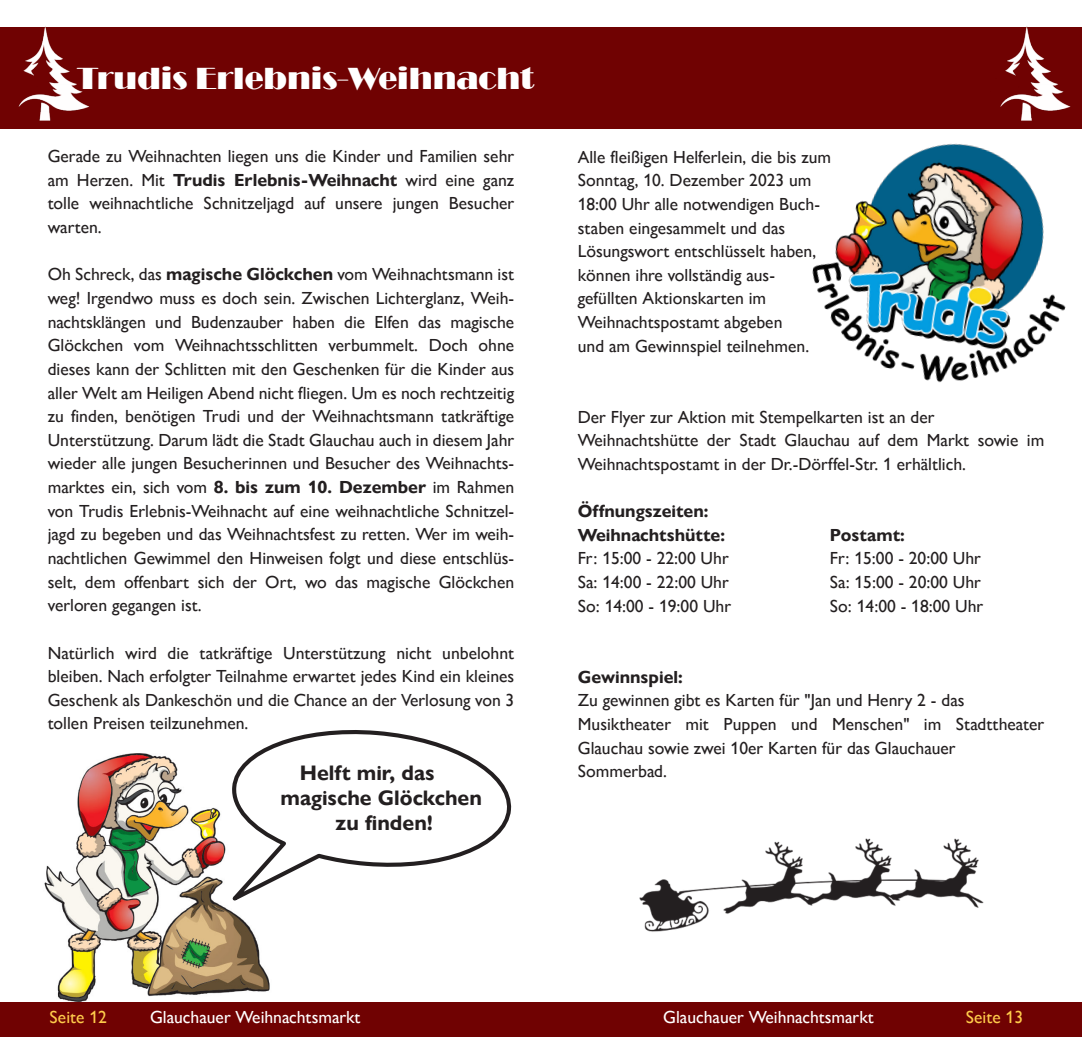
<style>
.page{position:relative;width:1082px;height:1062px;background:#fff}
.page>*{position:absolute;margin:0;border:0;box-sizing:border-box;transform-origin:0 0}
.t1{font:31.5px "Broadway";color:#fff}
.t2{font:700 21px "Gill Sans Nova";color:#231f20}
.t3{font:17.5px/23.6px "Gill Sans Nova";color:#231f20;text-align:justify}
.t4{font:700 17.5px/23.6px "Gill Sans Nova";color:#231f20}
.t5{font:17.5px "Gill Sans Nova";color:#fff}
.t6{font:17.5px "Gill Sans Nova";color:#ffcc4b}
.s1{font-weight:700}
</style>
<div class="page">
<img style="left:44px;top:753px;width:226px;height:249px">
<div style="left:0;top:27px;width:1081px;height:101px;background:#700202"></div>
<img style="left:1000px;top:26px;width:69px;height:80px">
<img style="left:0;top:26px;width:91px;height:103px">
<div style="left:0;top:1002px;width:1081px;height:35px;background:#700202"></div>
<svg style="left:217px;top:730px;width:295px;height:182px"></svg>
<img style="left:785px;top:106px;width:296px;height:277px">
<img style="left:639px;top:838px;width:345px;height:94px">
<h1 class="t1" style="left:77px;top:60px;width:458px">Trudis Erlebnis-Weihnacht</h1>
<p class="t3" style="left:48px;top:146px;width:468px">Gerade zu Weihnachten liegen uns die Kinder und Familien sehr am Herzen. Mit <span class="s1">Trudis Erlebnis-Weihnacht</span> wird eine ganz tolle weihnachtliche Schnitzeljagd auf unsere jungen Besucher warten.</p>
<p class="t3" style="left:48px;top:265px;width:468px">Oh Schreck, das <span class="s1">magische Glöckchen</span> vom Weihnachtsmann ist weg! Irgendwo muss es doch sein. Zwischen Lichterglanz, Weih&shy;nachtsklängen und Budenzauber haben die Elfen das magische Glöckchen vom Weihnachtsschlitten verbummelt. Doch ohne dieses kann der Schlitten mit den Geschenken für die Kinder aus aller Welt am Heiligen Abend nicht fliegen. Um es noch rechtzeitig zu finden, benötigen Trudi und der Weihnachtsmann tatkräftige Unterstützung. Darum lädt die Stadt Glauchau auch in diesem Jahr wieder alle jungen Besucherinnen und Besucher des Weihnachts&shy;marktes ein, sich vom <span class="s1">8. bis zum 10. Dezember</span> im Rahmen von Trudis Erlebnis-Weihnacht auf eine weihnachtliche Schnitzel&shy;jagd zu begeben und das Weihnachtsfest zu retten. Wer im weih&shy;nachtlichen Gewimmel den Hinweisen folgt und diese entschlüs&shy;selt, dem offenbart sich der Ort, wo das magische Glöckchen verloren gegangen ist.</p>
<p class="t3" style="left:48px;top:643px;width:468px">Natürlich wird die tatkräftige Unterstützung nicht unbelohnt bleiben. Nach erfolgter Teilnahme erwartet jedes Kind ein kleines Geschenk als Dankeschön und die Chance an der Verlosung von 3 tollen Preisen teilzunehmen.</p>
<p class="t2" style="left:300px;top:765px;width:136px">Helft mir, das</p>
<p class="t2" style="left:280px;top:790px;width:203px">magische Glöckchen</p>
<p class="t2" style="left:335px;top:816px;width:99px">zu finden!</p>
<p class="t3" style="left:577px;top:147px;width:255px;text-align:left">Alle fleißigen Helferlein, die bis zum<br>Sonntag, 10. Dezember 2023 um<br>18:00 Uhr alle notwendigen Buch&shy;staben eingesammelt und das<br>Lösungswort entschlüsselt haben, können ihre vollständig aus&shy;gefüllten Aktionskarten im<br>Weihnachtspostamt abgeben<br>und am Gewinnspiel teilnehmen.</p>
<p class="t3" style="left:577px;top:407px;width:468px;text-align:left">Der Flyer zur Aktion mit Stempelkarten ist an der<br>Weihnachtshütte der Stadt Glauchau auf dem Markt sowie im<br>Weihnachtspostamt in der Dr.-Dörffel-Str. 1 erhältlich.</p>
<p class="t4" style="left:577px;top:501px;width:149px">Öffnungszeiten:<br>Weihnachtshütte:</p>
<p class="t4" style="left:829px;top:525px;width:76px">Postamt:</p>
<p class="t3" style="left:577px;top:548px;width:152px">Fr: 15:00 - 22:00 Uhr</p>
<p class="t3" style="left:829px;top:548px;width:152px">Fr: 15:00 - 20:00 Uhr</p>
<p class="t3" style="left:577px;top:572px;width:152px">Sa: 14:00 - 22:00 Uhr</p>
<p class="t3" style="left:829px;top:572px;width:152px">Sa: 15:00 - 20:00 Uhr</p>
<p class="t3" style="left:577px;top:596px;width:155px">So: 14:00 - 19:00 Uhr</p>
<p class="t3" style="left:829px;top:596px;width:155px">So: 14:00 - 18:00 Uhr</p>
<p class="t4" style="left:577px;top:667px;width:106px">Gewinnspiel:</p>
<p class="t3" style="left:577px;top:690px;width:468px;text-align:left">Zu gewinnen gibt es Karten für "Jan und Henry 2 - das Musiktheater mit Puppen und Menschen" im Stadttheater Glauchau sowie zwei 10er Karten für das Glauchauer Sommerbad.</p>
<p class="t6" style="left:50px;top:1010px;width:59px">Seite 12</p>
<p class="t5" style="left:150px;top:1010px;width:212px">Glauchauer Weihnachtsmarkt</p>
<p class="t5" style="left:663px;top:1010px;width:212px">Glauchauer Weihnachtsmarkt</p>
<p class="t6" style="left:965px;top:1010px;width:59px">Seite 13</p>
</div>
